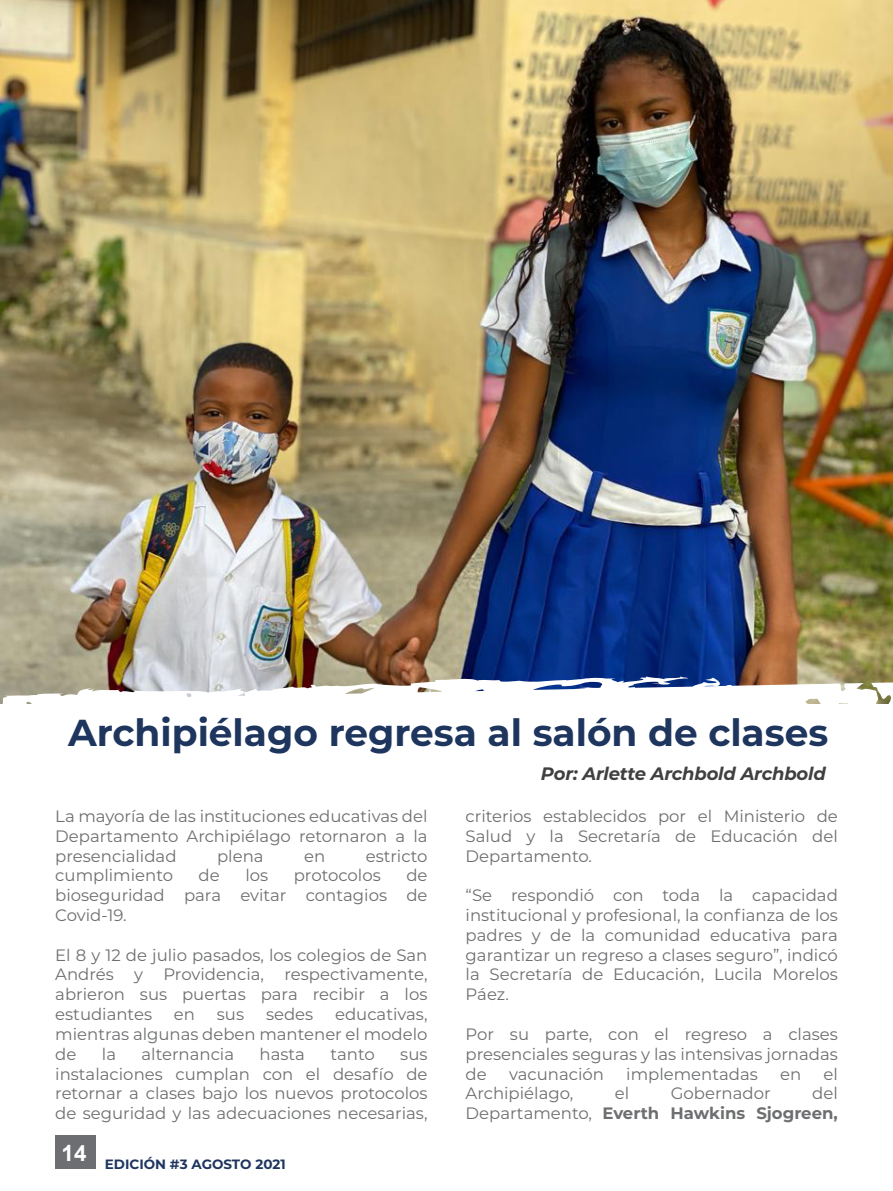
<style>
.page{position:relative;width:893px;height:1191px;background:#fff}
.page>*{position:absolute;margin:0;border:0;box-sizing:border-box;transform-origin:0 0}
.t1{font:700 37.5px "Montserrat";color:#1e355e}
.t2{font:700 22.5px "Arial";color:#fff}
.t3{font:italic 700 18px "Montserrat";letter-spacing:-.01em;color:#404041}
.t4{font:16.5px/19.8px "Montserrat";color:#6d6e70;text-align:justify}
.t5{font:700 16.5px/19.8px "Montserrat";color:#6d6e70;text-align:right}
.t6{font:700 13.5px "Montserrat";color:#1e355e}
.s1{font-weight:400}
</style>
<div class="page">
<div style="left:55px;top:1135px;width:41px;height:34px;background:#6d6e71"></div>
<img style="left:0;top:0;width:893px;height:676px">
<svg style="left:0;top:676px;width:893px;height:28px"></svg>
<h1 class="t1" style="left:68px;top:705px;width:762px">Archipiélago regresa al salón de clases</h1>
<p class="t4" style="left:55px;top:805px;width:374px">La mayoría de las instituciones educativas del Departamento Archipiélago retornaron a la presencialidad</p>
<p class="t4" style="left:217px;top:845px;width:48px">plena</p>
<p class="t4" style="left:304px;top:845px;width:23px">en</p>
<p class="t4" style="left:366px;top:845px;width:63px">estricto</p>
<p class="t4" style="left:55px;top:865px;width:374px;text-indent:351px">de bioseguridad para evitar contagios de Covid-19.</p>
<p class="t4" style="left:55px;top:944px;width:374px">El 8 y 12 de julio pasados, los colegios de San Andrés y Providencia, respectivamente, abrieron sus puertas para recibir a los estudiantes</p>
<p class="t4" style="left:55px;top:865px;width:119px">cumplimiento</p>
<p class="t4" style="left:199px;top:865px;width:23px">de</p>
<p class="t4" style="left:245px;top:865px;width:24px">los</p>
<p class="t4" style="left:294px;top:865px;width:89px">protocolos</p>
<p class="t4" style="left:55px;top:1003px;width:374px;text-indent:280px">educativas, mientras algunas deben mantener el modelo de</p>
<p class="t4" style="left:174px;top:1003px;width:23px">en</p>
<p class="t4" style="left:217px;top:1003px;width:29px">sus</p>
<p class="t4" style="left:266px;top:1003px;width:49px">sedes</p>
<p class="t4" style="left:102px;top:1043px;width:16px">la</p>
<p class="t4" style="left:142px;top:1043px;width:94px">alternancia</p>
<p class="t4" style="left:260px;top:1043px;width:47px">hasta</p>
<p class="t4" style="left:330px;top:1043px;width:46px">tanto</p>
<p class="t4" style="left:55px;top:1043px;width:374px;text-indent:345px">sus instalaciones cumplan con el desafío de retornar a clases bajo los nuevos protocolos de seguridad y las adecuaciones necesarias,</p>
<h2 class="t2" style="left:62px;top:1137px;width:27px">14</h2>
<p class="t6" style="left:105px;top:1154px;width:182px">EDICIÓN #3 AGOSTO 2021</p>
<p class="t3" style="left:541px;top:760px;width:286px">Por: Arlette Archbold Archbold</p>
<p class="t4" style="left:466px;top:805px;width:374px">criterios establecidos por el Ministerio de Salud y la Secretaría de Educación del Departamento.</p>
<p class="t4" style="left:466px;top:885px;width:374px">“Se respondió con toda la capacidad institucional y profesional, la confianza de los padres y de la comunidad educativa para garantizar un regreso a clases seguro”, indicó la Secretaría de Educación, Lucila Morelos Páez.</p>
<p class="t4" style="left:466px;top:1023px;width:374px">Por su parte, con el regreso a clases presenciales seguras y las intensivas jornadas de</p>
<p class="t4" style="left:509px;top:1063px;width:97px">vacunación</p>
<p class="t4" style="left:626px;top:1063px;width:133px">implementadas</p>
<p class="t4" style="left:780px;top:1063px;width:23px">en</p>
<p class="t4" style="left:823px;top:1063px;width:16px">el</p>
<p class="t4" style="left:466px;top:1083px;width:109px">Archipiélago,</p>
<p class="t4" style="left:615px;top:1083px;width:16px">el</p>
<p class="t4" style="left:671px;top:1083px;width:101px">Gobernador</p>
<p class="t5" style="left:466px;top:1082px;width:374px"><span class="s1">del<br>Departamento,</span> Everth Hawkins Sjogreen,</p>
</div>
